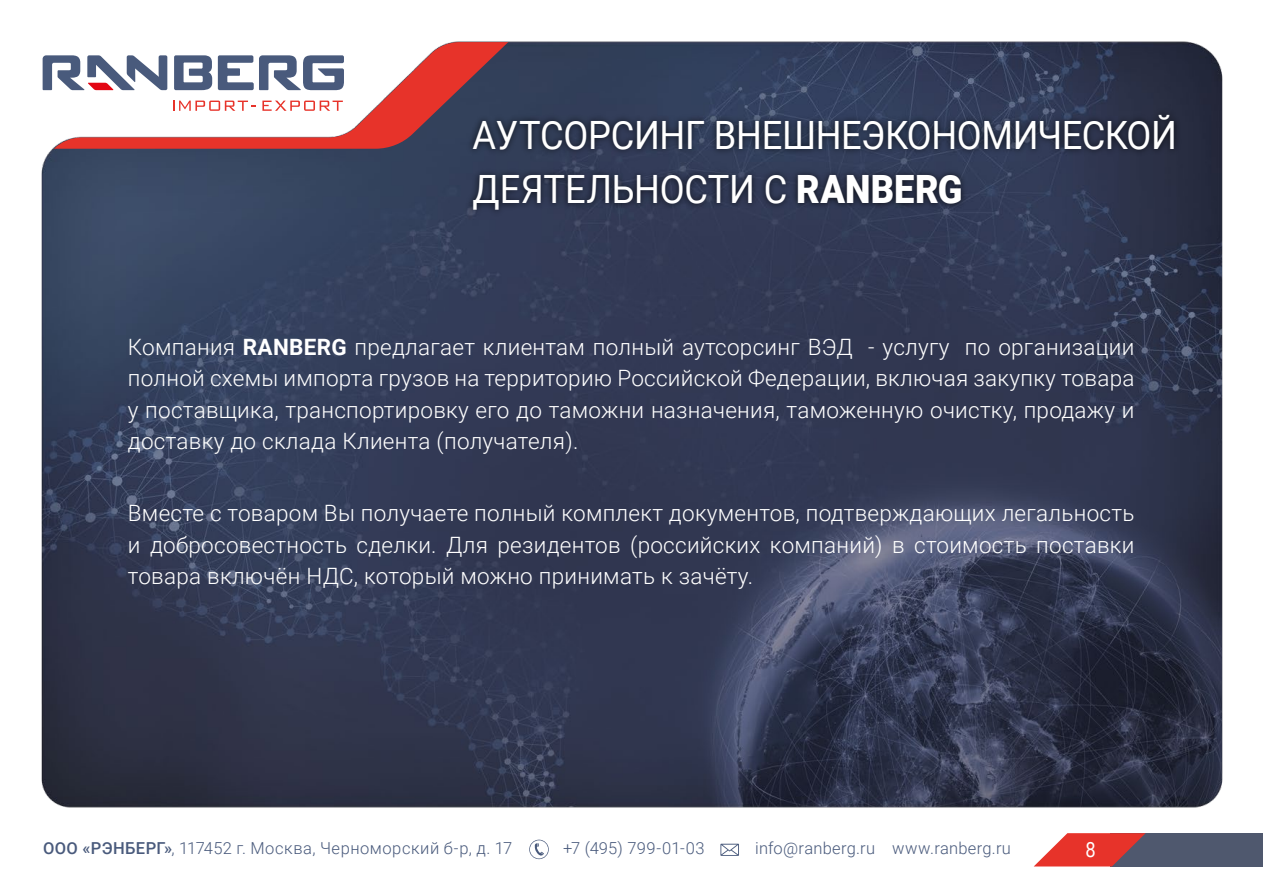
<style>
.page{position:relative;width:1263px;height:893px;background:#fff}
.page>*{position:absolute;margin:0;border:0;box-sizing:border-box;transform-origin:0 0}
.t1{font:39px/54px "Roboto";letter-spacing:-.01em;color:#fff;scale:.93 1}
.t2{font:300 22.5px/31.5px "Roboto";letter-spacing:.01em;color:#fff;text-align:justify}
.t3{font:21px "Roboto";color:#fff;scale:.87 1}
.t4{font:300 16.5px "Roboto";letter-spacing:.02em;color:#495a7c}
.s1{font-weight:900}
.s2{font-weight:700}
.s3{font-weight:500}
</style>
<div class="page">
<img style="left:41px;top:41px;width:1182px;height:767px">
<div style="left:1111px;top:833px;width:152px;height:33px;background:#4f586e"></div>
<svg style="left:1034px;top:833px;width:111px;height:33px"></svg>
<svg style="left:529px;top:840px;width:20px;height:19px"></svg>
<svg style="left:720px;top:844px;width:19px;height:12px"></svg>
<img style="left:463px;top:104px;width:724px;height:119px">
<svg style="left:43px;top:42px;width:470px;height:107px"></svg>
<h1 class="t1" style="left:473px;top:106px;width:759px">АУТСОРСИНГ ВНЕШНЕЭКОНОМИЧЕСКОЙ<br>ДЕЯТЕЛЬНОСТИ С <span class="s1">RANBERG</span></h1>
<p class="t2" style="left:128px;top:330px;width:1008px">Компания <span class="s2">RANBERG</span> предлагает клиентам полный аутсорсинг ВЭД - услугу по организации полной схемы импорта грузов на территорию Российской Федерации, включая закупку товара у поставщика, транспортировку его до таможни назначения, таможенную очистку, продажу и доставку до склада Клиента (получателя).</p>
<p class="t2" style="left:128px;top:497px;width:1008px">Вместе с товаром Вы получаете полный комплект документов, подтверждающих легальность и добросовестность сделки. Для резидентов (российских компаний) в стоимость поставки товара включён НДС, который можно принимать к зачёту.</p>
<p class="t4" style="left:43px;top:837px;width:471px"><span class="s3">ООО «РЭНБЕРГ»</span>, 117452 г. Москва, Черноморский б-р, д. 17</p>
<p class="t4" style="left:563px;top:837px;width:143px">+7 (495) 799-01-03</p>
<p class="t4" style="left:755px;top:837px;width:257px">info@ranberg.ru www.ranberg.ru</p>
<p class="t3" style="left:1085px;top:834px;width:13px">8</p>
</div>
